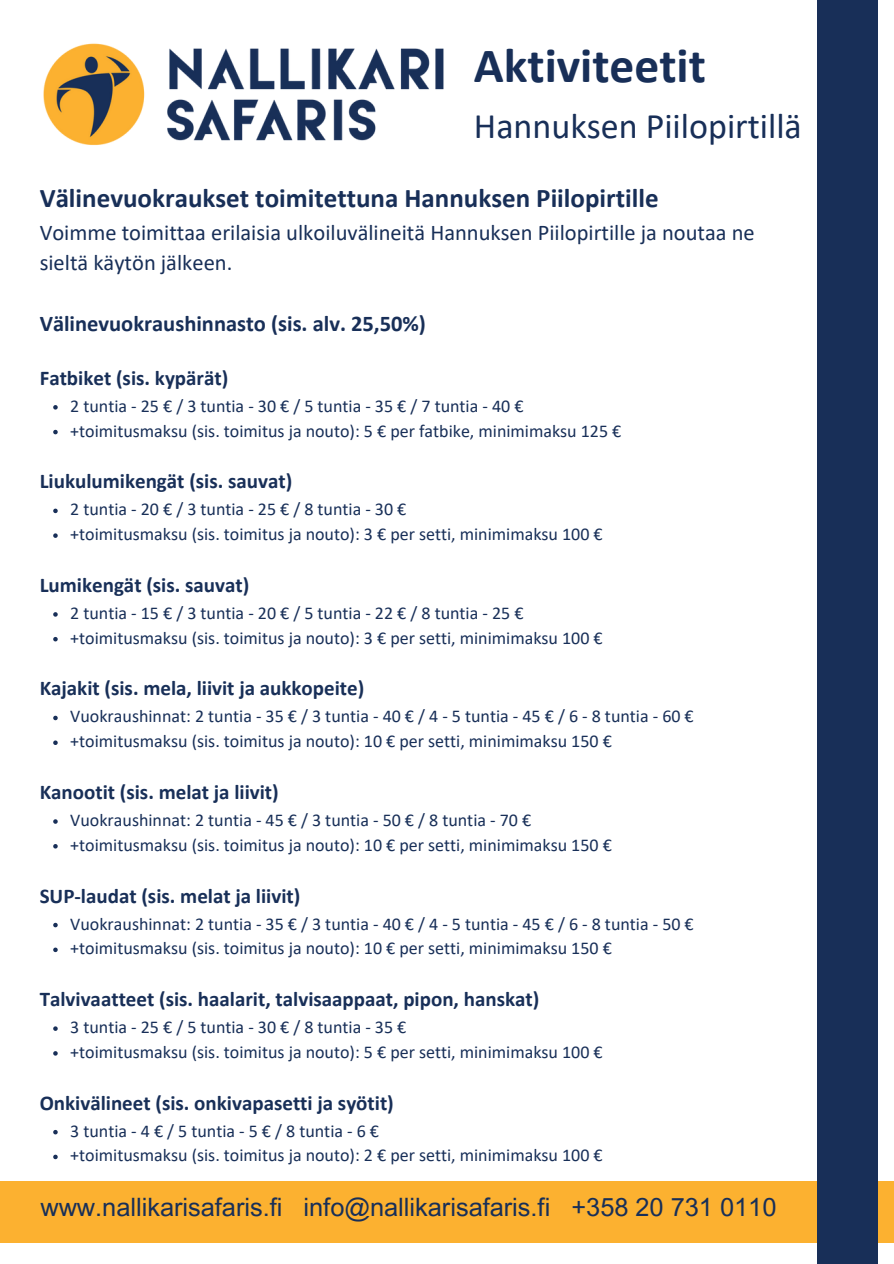
<style>
.page{position:relative;width:894px;height:1264px;background:#fff}
.page>*{position:absolute;margin:0;border:0;box-sizing:border-box;transform-origin:0 0}
.t1{font:700 49.5px "Calibri";color:#182f58}
.t2{font:36px "Calibri";color:#182f58}
.t3{font:700 27px "Calibri";color:#182f58}
.t4{font:25.35px "Arial MT Pro";color:#182f58}
.t5{font:22.5px/30.3px "Calibri";color:#182f58}
.t6{font:700 22.5px "Calibri";color:#182f58}
.t7{font:700 21px "Calibri";color:#182f58}
.t8{font:18px "Calibri";color:#182f58}
</style>
<div class="page">
<img style="left:43px;top:43px;width:401px;height:102px">
<div style="left:0;top:1181px;width:893px;height:61px;background:#fcb130"></div>
<div style="left:816px;top:0;width:61px;height:1263px;background:#182f58"></div>
<svg style="left:53px;top:405px;width:5px;height:4px"></svg>
<svg style="left:53px;top:430px;width:5px;height:4px"></svg>
<svg style="left:53px;top:508px;width:5px;height:5px"></svg>
<svg style="left:53px;top:533px;width:5px;height:5px"></svg>
<svg style="left:53px;top:612px;width:5px;height:4px"></svg>
<svg style="left:53px;top:637px;width:5px;height:4px"></svg>
<svg style="left:53px;top:715px;width:5px;height:5px"></svg>
<svg style="left:53px;top:740px;width:5px;height:5px"></svg>
<svg style="left:53px;top:819px;width:5px;height:4px"></svg>
<svg style="left:53px;top:844px;width:5px;height:4px"></svg>
<svg style="left:53px;top:922px;width:5px;height:5px"></svg>
<svg style="left:53px;top:947px;width:5px;height:5px"></svg>
<svg style="left:53px;top:1026px;width:5px;height:4px"></svg>
<svg style="left:53px;top:1051px;width:5px;height:4px"></svg>
<svg style="left:53px;top:1129px;width:5px;height:5px"></svg>
<svg style="left:53px;top:1154px;width:5px;height:5px"></svg>
<p class="t1" style="left:474px;top:44px;width:233px">Aktiviteetit</p>
<p class="t2" style="left:474px;top:111px;width:329px">Hannuksen Piilopirtillä</p>
<p class="t3" style="left:40px;top:187px;width:620px">Välinevuokraukset toimitettuna Hannuksen Piilopirtille</p>
<p class="t5" style="left:40px;top:219px;width:716px">Voimme toimittaa erilaisia ulkoiluvälineitä Hannuksen Piilopirtille ja noutaa ne sieltä käytön jälkeen.</p>
<h1 class="t6" style="left:40px;top:314px;width:387px">Välinevuokraushinnasto (sis. alv. 25,50%)</h1>
<h4 class="t7" style="left:40px;top:369px;width:190px">Fatbiket (sis. kypärät)</h4>
<h3 class="t8" style="left:70px;top:398px;width:454px">2 tuntia - 25 € / 3 tuntia - 30 € / 5 tuntia - 35 € / 7 tuntia - 40 €</h3>
<h3 class="t8" style="left:70px;top:423px;width:552px">+toimitusmaksu (sis. toimitus ja nouto): 5 € per fatbike, minimimaksu 125 €</h3>
<p class="t7" style="left:40px;top:472px;width:254px">Liukulumikengät (sis. sauvat)</p>
<p class="t8" style="left:70px;top:502px;width:337px">2 tuntia - 20 € / 3 tuntia - 25 € / 8 tuntia - 30 €</p>
<h3 class="t8" style="left:70px;top:526px;width:533px">+toimitusmaksu (sis. toimitus ja nouto): 3 € per setti, minimimaksu 100 €</h3>
<p class="t7" style="left:40px;top:576px;width:211px">Lumikengät (sis. sauvat)</p>
<p class="t8" style="left:70px;top:605px;width:454px">2 tuntia - 15 € / 3 tuntia - 20 € / 5 tuntia - 22 € / 8 tuntia - 25 €</p>
<h3 class="t8" style="left:70px;top:630px;width:533px">+toimitusmaksu (sis. toimitus ja nouto): 3 € per setti, minimimaksu 100 €</h3>
<p class="t7" style="left:40px;top:679px;width:326px">Kajakit (sis. mela, liivit ja aukkopeite)</p>
<p class="t8" style="left:70px;top:709px;width:624px">Vuokraushinnat: 2 tuntia - 35 € / 3 tuntia - 40 € / 4 - 5 tuntia - 45 € / 6 - 8 tuntia - 60 €</p>
<h3 class="t8" style="left:70px;top:733px;width:543px">+toimitusmaksu (sis. toimitus ja nouto): 10 € per setti, minimimaksu 150 €</h3>
<p class="t7" style="left:40px;top:783px;width:240px">Kanootit (sis. melat ja liivit)</p>
<p class="t8" style="left:70px;top:812px;width:462px">Vuokraushinnat: 2 tuntia - 45 € / 3 tuntia - 50 € / 8 tuntia - 70 €</p>
<h3 class="t8" style="left:70px;top:837px;width:543px">+toimitusmaksu (sis. toimitus ja nouto): 10 € per setti, minimimaksu 150 €</h3>
<p class="t7" style="left:40px;top:886px;width:262px">SUP-laudat (sis. melat ja liivit)</p>
<p class="t8" style="left:70px;top:916px;width:624px">Vuokraushinnat: 2 tuntia - 35 € / 3 tuntia - 40 € / 4 - 5 tuntia - 45 € / 6 - 8 tuntia - 50 €</p>
<h3 class="t8" style="left:70px;top:940px;width:543px">+toimitusmaksu (sis. toimitus ja nouto): 10 € per setti, minimimaksu 150 €</h3>
<p class="t7" style="left:40px;top:990px;width:501px">Talvivaatteet (sis. haalarit, talvisaappaat, pipon, hanskat)</p>
<p class="t8" style="left:70px;top:1019px;width:337px">3 tuntia - 25 € / 5 tuntia - 30 € / 8 tuntia - 35 €</p>
<h3 class="t8" style="left:70px;top:1044px;width:533px">+toimitusmaksu (sis. toimitus ja nouto): 5 € per setti, minimimaksu 100 €</h3>
<p class="t7" style="left:40px;top:1093px;width:355px">Onkivälineet (sis. onkivapasetti ja syötit)</p>
<p class="t8" style="left:70px;top:1123px;width:310px">3 tuntia - 4 € / 5 tuntia - 5 € / 8 tuntia - 6 €</p>
<h3 class="t8" style="left:70px;top:1147px;width:533px">+toimitusmaksu (sis. toimitus ja nouto): 2 € per setti, minimimaksu 100 €</h3>
<p class="t4" style="left:40px;top:1197px;width:737px">www.nallikarisafaris.fi info@nallikarisafaris.fi +358 20 731 0110</p>
</div>
